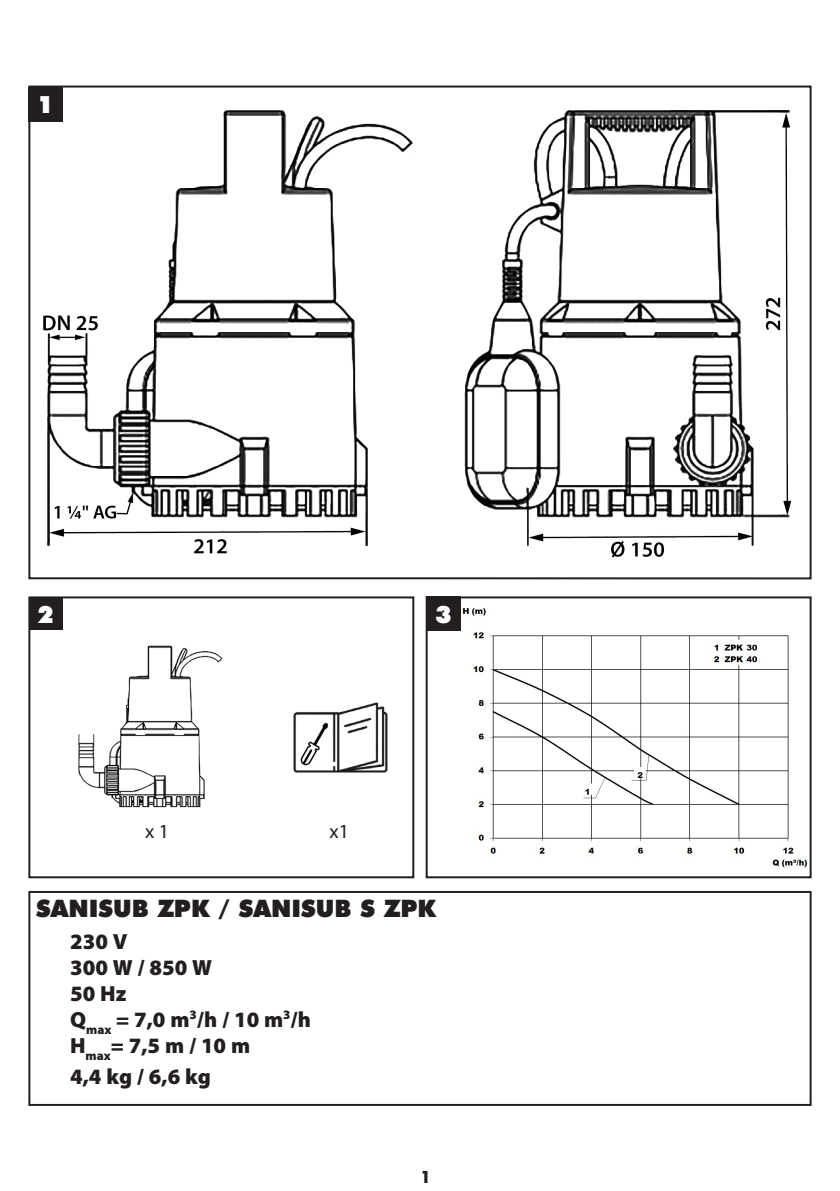
<style>
.page{position:relative;width:840px;height:1191px;background:#fff}
.page>*{position:absolute;margin:0;border:0;box-sizing:border-box;transform-origin:0 0}
.t1{font:900 24px "Futura BT";color:#231f20}
.t2{font:900 24px "Futura BT";color:#fff}
.t3{font:900 22px "Myriad Pro";color:#231f20}
.t4{font:20px "Myriad Pro";color:#231f20}
.t5{font:700 16px "Futura Std";color:#231f20}
</style>
<div class="page">
<div style="left:29px;top:597px;width:33px;height:32px;background:#231f20"></div>
<div style="left:28px;top:596px;width:386px;height:282px;border:2px solid #231f20"></div>
<svg style="left:28px;top:85px;width:784px;height:495px"></svg>
<div style="left:425px;top:596px;width:386px;height:282px;border:2px solid #231f20"></div>
<img style="left:293px;top:702px;width:95px;height:71px">
<div style="left:28px;top:87px;width:34px;height:34px;background:#231f20"></div>
<div style="left:426px;top:597px;width:34px;height:34px;background:#231f20"></div>
<img style="left:78px;top:645px;width:145px;height:163px">
<img style="left:462px;top:607px;width:346px;height:261px">
<div style="left:28px;top:891px;width:783px;height:215px;border:2px solid #231f20"></div>
<p class="t2" style="left:37px;top:90px;width:18px">1</p>
<p class="t2" style="left:37px;top:599px;width:18px">2</p>
<p class="t4" style="left:145px;top:818px;width:25px">x 1</p>
<p class="t4" style="left:329px;top:818px;width:21px">x1</p>
<p class="t2" style="left:435px;top:600px;width:18px">3</p>
<p class="t1" style="left:36px;top:893px;width:401px">SANISUB ZPK / SANISUB S ZPK</p>
<p class="t3" style="left:70px;top:928px;width:59px">230 V</p>
<p class="t3" style="left:70px;top:954px;width:143px">300 W / 850 W</p>
<p class="t3" style="left:70px;top:980px;width:58px">50 Hz</p>
<p class="t3" style="left:70px;top:1006px;width:242px">Q<sub>max</sub> = 7,0 m<sup>3</sup>/h / 10 m<sup>3</sup>/h</p>
<p class="t3" style="left:70px;top:1032px;width:181px">H<sub>max</sub>= 7,5 m / 10 m</p>
<p class="t3" style="left:70px;top:1064px;width:142px">4,4 kg / 6,6 kg</p>
<p class="t5" style="left:420px;top:1166px;width:12px">1</p>
</div>
